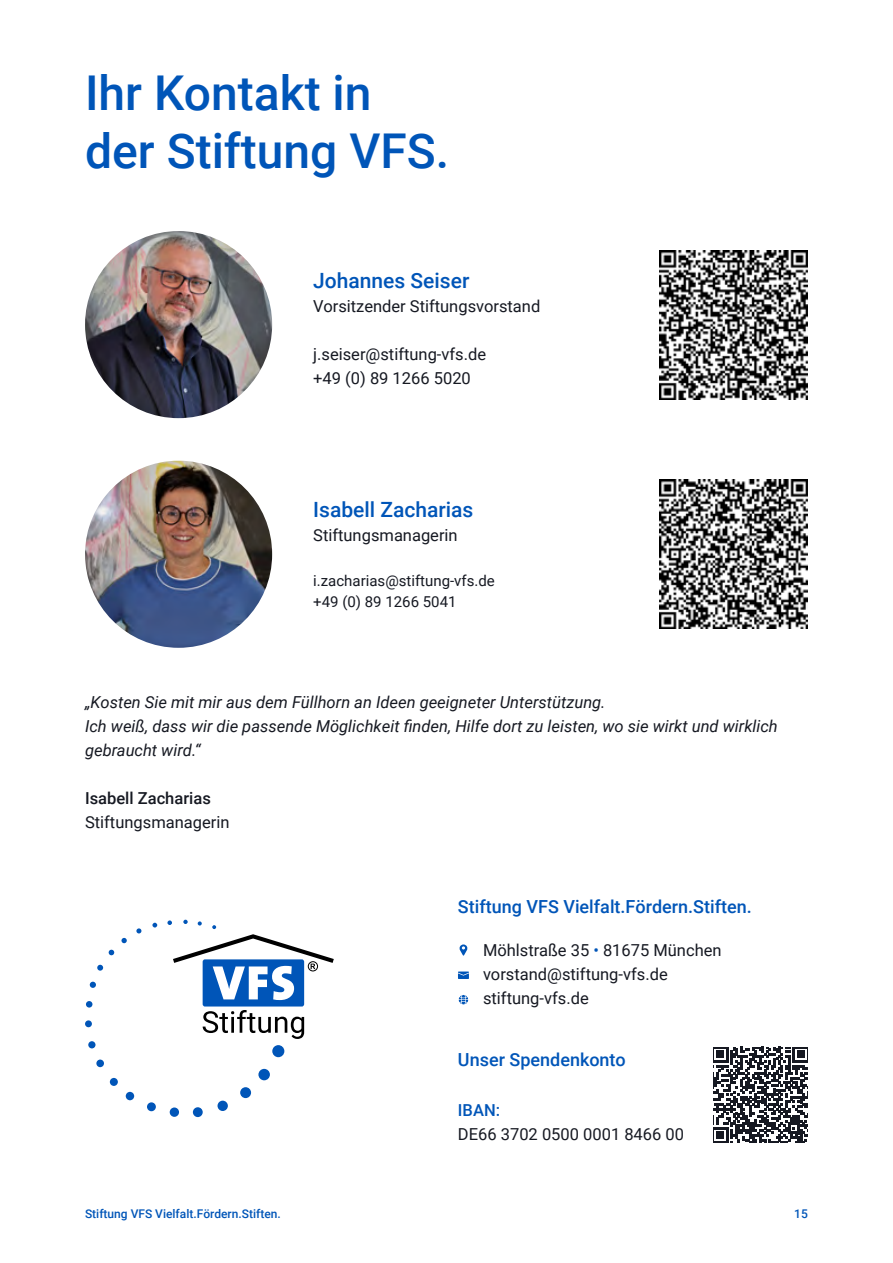
<style>
.page{position:relative;width:893px;height:1263px;background:#fff}
.page>*{position:absolute;margin:0;border:0;box-sizing:border-box;transform-origin:0 0}
.t1{font:500 48px/57.6px "Roboto";color:#0055b8}
.t2{font:500 21px "Roboto";color:#0055b8}
.t3{font:500 18px "Roboto";color:#0055b8}
.t4{font:16.5px/24px "Roboto";color:#161922}
.t5{font:italic 16.5px/24px "Roboto";color:#161922}
.t6{font:500 16.5px "Roboto";color:#161922}
.t7{font:500 16.5px "Roboto";color:#0055b8}
.t8{font:15px/21px "Roboto";color:#161922}
.t9{font:500 12px "Roboto";color:#0055b8}
.s1{color:#0055b8}
</style>
<div class="page">
<img style="left:85px;top:231px;width:187px;height:187px;border-radius:94px">
<img style="left:659px;top:250px;width:149px;height:149px">
<img style="left:85px;top:461px;width:187px;height:187px;border-radius:94px">
<img style="left:659px;top:480px;width:149px;height:149px">
<svg style="left:459px;top:944px;width:9px;height:11px"></svg>
<svg style="left:458px;top:971px;width:11px;height:8px"></svg>
<svg style="left:459px;top:995px;width:9px;height:9px"></svg>
<svg style="left:713px;top:1047px;width:95px;height:95px"></svg>
<div style="left:258px;top:1069px;width:12px;height:11px;background:#0055b8;border-radius:50%"></div>
<div style="left:240px;top:1087px;width:11px;height:11px;background:#0055b8;border-radius:50%"></div>
<div style="left:217px;top:1101px;width:11px;height:10px;background:#0055b8;border-radius:50%"></div>
<div style="left:193px;top:1107px;width:10px;height:10px;background:#0055b8;border-radius:50%"></div>
<div style="left:170px;top:1107px;width:9px;height:10px;background:#0055b8;border-radius:50%"></div>
<div style="left:147px;top:1102px;width:9px;height:9px;background:#0055b8;border-radius:50%"></div>
<div style="left:126px;top:1092px;width:8px;height:8px;background:#0055b8;border-radius:50%"></div>
<div style="left:110px;top:1078px;width:8px;height:8px;background:#0055b8;border-radius:50%"></div>
<div style="left:96px;top:1059px;width:8px;height:8px;background:#0055b8;border-radius:50%"></div>
<div style="left:88px;top:1041px;width:8px;height:7px;background:#0055b8;border-radius:50%"></div>
<div style="left:85px;top:1020px;width:7px;height:7px;background:#0055b8;border-radius:50%"></div>
<svg style="left:86px;top:1001px;width:6px;height:6px"></svg>
<svg style="left:90px;top:982px;width:6px;height:6px"></svg>
<svg style="left:97px;top:965px;width:6px;height:6px"></svg>
<svg style="left:109px;top:950px;width:5px;height:5px"></svg>
<svg style="left:121px;top:938px;width:6px;height:5px"></svg>
<svg style="left:136px;top:928px;width:5px;height:5px"></svg>
<svg style="left:152px;top:923px;width:5px;height:4px"></svg>
<div style="left:272px;top:1045px;width:12px;height:12px;background:#0055b8;border-radius:50%"></div>
<svg style="left:167px;top:920px;width:167px;height:119px"></svg>
<h1 class="t1" style="left:85px;top:63px;width:366px">Ihr Kontakt in der Stiftung VFS.</h1>
<p class="t2" style="left:313px;top:265px;width:158px">Johannes Seiser</p>
<p class="t4" style="left:313px;top:293px;width:229px">Vorsitzender Stiftungsvorstand</p>
<p class="t4" style="left:313px;top:341px;width:174px">j.seiser@stiftung-vfs.de +49 (0) 89 1266 5020</p>
<p class="t2" style="left:313px;top:495px;width:162px">Isabell Zacharias</p>
<p class="t4" style="left:313px;top:523px;width:146px">Stiftungsmanagerin</p>
<p class="t8" style="left:313px;top:570px;width:183px">i.zacharias@stiftung-vfs.de +49 (0) 89 1266 5041</p>
<p class="t5" style="left:85px;top:689px;width:694px">„Kosten Sie mit mir aus dem Füllhorn an Ideen geeigneter Unterstützung.<br>Ich weiß, dass wir die passende Möglichkeit finden, Hilfe dort zu leisten, wo sie wirkt und wirklich gebraucht wird.“</p>
<p class="t6" style="left:85px;top:786px;width:127px">Isabell Zacharias</p>
<p class="t4" style="left:85px;top:809px;width:146px">Stiftungsmanagerin</p>
<p class="t3" style="left:458px;top:894px;width:295px">Stiftung VFS Vielfalt.Fördern.Stiften.</p>
<p class="t4" style="left:483px;top:938px;width:240px">Möhlstraße 35 <span class="s1">•</span> 81675 München vorstand@stiftung-vfs.de stiftung-vfs.de</p>
<p class="t3" style="left:458px;top:1047px;width:169px">Unser Spendenkonto</p>
<p class="t7" style="left:458px;top:1098px;width:44px">IBAN:</p>
<p class="t4" style="left:458px;top:1121px;width:228px">DE66 3702 0500 0001 8466 00</p>
<p class="t9" style="left:85px;top:1205px;width:197px">Stiftung VFS Vielfalt.Fördern.Stiften.</p>
<p class="t9" style="left:794px;top:1205px;width:15px">15</p>
</div>
